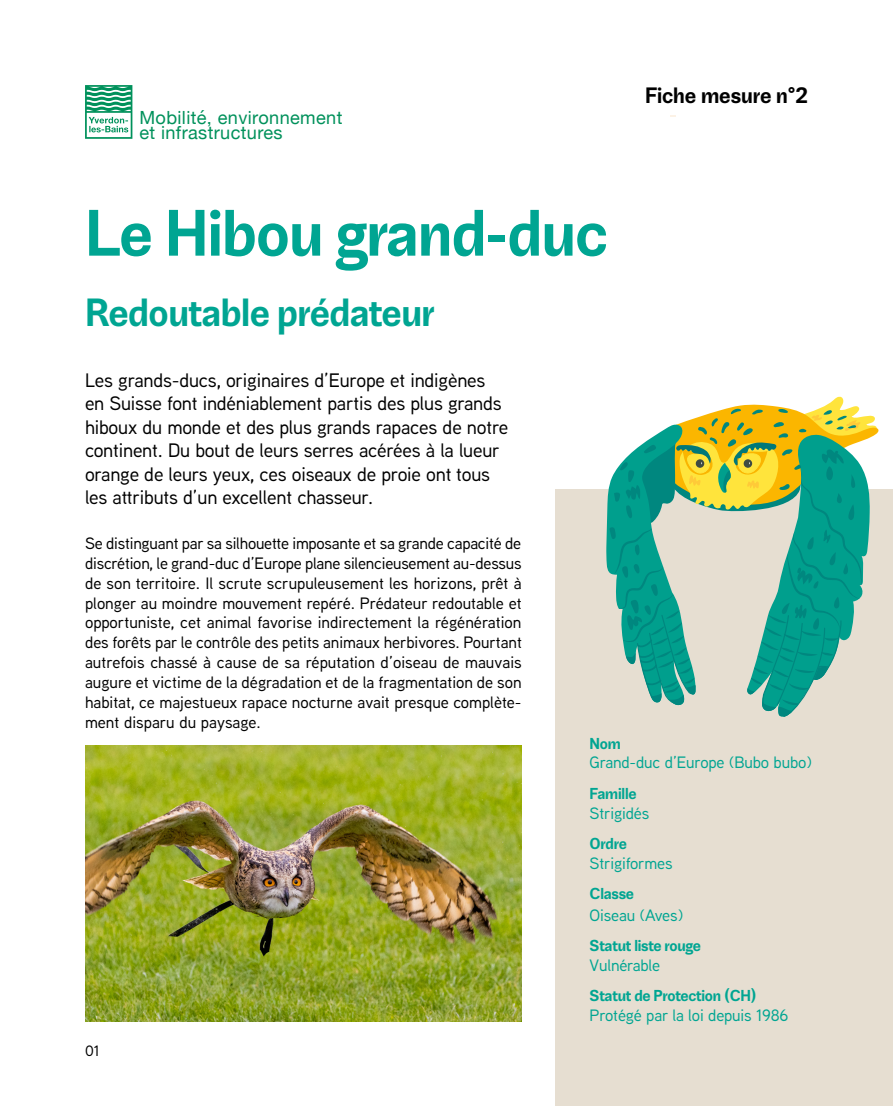
<style>
.page{position:relative;width:893px;height:1106px;background:#fff}
.page>*{position:absolute;margin:0;border:0;box-sizing:border-box;transform-origin:0 0}
.t1{font:700 75px "Jornada Sans";letter-spacing:-.01em;color:#00a592}
.t2{font:700 45px "Jornada Sans";letter-spacing:-.01em;color:#00a592}
.t3{font:700 25.5px "Jornada Sans";color:#000}
.t4{font:500 19.5px/23.4px "Aaux Next";letter-spacing:-.01em;color:#000}
.t5{font:700 18.15px "Jornada Sans";letter-spacing:-.015em;color:#00a592}
.t6{font:18.15px/15.3px "Helvetica Neue";letter-spacing:.02em;color:#00915b}
.t7{font:500 16.5px/19.8px "Aaux Next";color:#000;text-align:justify}
.t8{font:500 16.5px "Aaux Next";letter-spacing:-.01em;color:#00a592}
.t9{font:500 15px "Aaux Next";color:#000}
</style>
<div class="page">
<div style="left:556px;top:489px;width:337px;height:617px;background:#e6ded1"></div>
<svg style="left:85px;top:85px;width:47px;height:54px"></svg>
<img style="left:85px;top:746px;width:437px;height:275px">
<svg style="left:606px;top:397px;width:272px;height:320px"></svg>
<p class="t6" style="left:139px;top:110px;width:205px">Mobilité, environnement et infrastructures</p>
<h1 class="t1" style="left:85px;top:193px;width:524px">Le Hibou grand-duc</h1>
<h2 class="t2" style="left:85px;top:289px;width:352px">Redoutable prédateur</h2>
<p class="t4" style="left:85px;top:368px;width:425px">Les grands-ducs, originaires d’Europe et indigènes en Suisse font indéniablement partis des plus grands hiboux du monde et des plus grands rapaces de notre continent. Du bout de leurs serres acérées à la lueur orange de leurs yeux, ces oiseaux de proie ont tous les attributs d’un excellent chasseur.</p>
<p class="t7" style="left:85px;top:533px;width:438px">Se distinguant par sa silhouette imposante et sa grande capacité de discrétion, le grand-duc d’Europe plane silencieusement au-dessus de son territoire. Il scrute scrupuleusement les horizons, prêt à plonger au moindre mouvement repéré. Prédateur redoutable et opportuniste, cet animal favorise indirectement la régénération des forêts par le contrôle des petits animaux herbivores. Pourtant autrefois chassé à cause de sa réputation d’oiseau de mauvais augure et victime de la dégradation et de la fragmentation de son habitat, ce majestueux rapace nocturne avait presque complète&shy;ment disparu du paysage.</p>
<h3 class="t3" style="left:645px;top:82px;width:164px">Fiche mesure n°2</h3>
<p class="t9" style="left:85px;top:1040px;width:16px">01</p>
<p class="t5" style="left:590px;top:733px;width:33px">Nom</p>
<p class="t8" style="left:590px;top:751px;width:224px">Grand-duc d’Europe (Bubo bubo)</p>
<p class="t5" style="left:590px;top:783px;width:49px">Famille</p>
<p class="t8" style="left:590px;top:801px;width:61px">Strigidés</p>
<p class="t5" style="left:590px;top:833px;width:39px">Ordre</p>
<p class="t8" style="left:590px;top:851px;width:84px">Strigiformes</p>
<p class="t5" style="left:590px;top:883px;width:46px">Classe</p>
<p class="t8" style="left:590px;top:903px;width:95px">Oiseau (Aves)</p>
<p class="t5" style="left:590px;top:935px;width:113px">Statut liste rouge</p>
<p class="t8" style="left:590px;top:953px;width:72px">Vulnérable</p>
<p class="t5" style="left:590px;top:986px;width:168px">Statut de Protection (CH)</p>
<p class="t8" style="left:590px;top:1003px;width:200px">Protégé par la loi depuis 1986</p>
</div>
